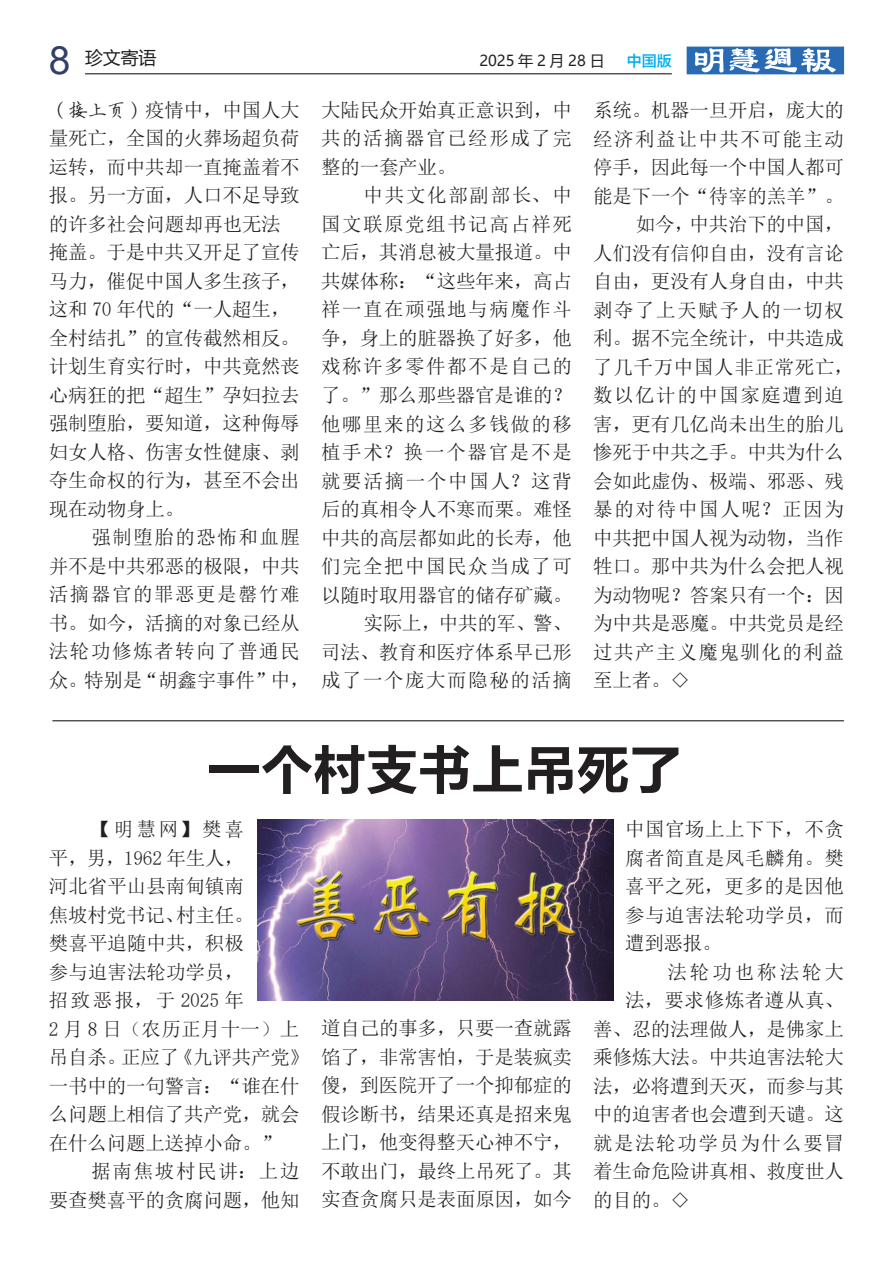
<style>
.page{position:relative;width:893px;height:1263px;background:#fff}
.page>*{position:absolute;margin:0;border:0;box-sizing:border-box;transform-origin:0 0}
.t1{font:54px "FZLTCHK GBK1 0";letter-spacing:-.025em;color:#231f20}
.t2{font:19.5px/28.5px "N Sim Sun";letter-spacing:-.01em;color:#231f20;text-align:justify}
.t3{font:19.5px/28.5px "N Sim Sun";letter-spacing:.08em;color:#231f20;text-align:right}
.t4{font:19.5px/28.5px "N Sim Sun";letter-spacing:.075em;color:#231f20}
.t5{font:19.5px "N Sim Sun";letter-spacing:.035em;color:#231f20}
.t6{font:19.5px "N Sim Sun";letter-spacing:.085em;color:#231f20}
.t7{font:19.5px "N Sim Sun";letter-spacing:.03em;color:#231f20}
.t8{font:19.5px "N Sim Sun";letter-spacing:.15em;color:#231f20}
.t9{font:18px "Microsoft Ya Hei";color:#231f20}
.t10{font:15px "Microsoft Ya Hei";letter-spacing:.25em;color:#231f20}
.t11{font:15px "FZLTZHK GBK1 0";color:#00aeef}
.s1{font-family:"Arial";font-size:39px;color:#30406a}
.s2{font-family:"FZYBKSJW GB1 0"}
</style>
<div class="page">
<hr style="left:85px;top:73px;width:587px;height:1px;background:#231f20">
<svg style="left:687px;top:47px;width:157px;height:27px"></svg>
<hr style="left:52px;top:720px;width:792px;height:1px;background:#231f20">
<img style="left:258px;top:819px;width:355px;height:182px">
<p class="t9" style="left:49px;top:46px;width:109px"><span class="s1">8</span> 珍文寄语</p>
<p class="t10" style="left:479px;top:50px;width:127px">2025年2月28日</p>
<p class="t11" style="left:627px;top:52px;width:46px">中国版</p>
<p class="t2" style="left:49px;top:95px;width:252px;text-align:left"><span class="s2">（接上页）</span>疫情中，中国人大量死亡，全国的火葬场超负荷运转，而中共却一直掩盖着不报。另一方面，人口不足导致的许多社会问题却再也无法掩盖。于是中共又开足了宣传马力，催促中国人多生孩子，这和 70 年代的“一人超生，全村结扎”的宣传截然相反。计划生育实行时，中共竟然丧心病狂的把“超生”孕妇拉去强制堕胎，要知道，这种侮辱妇女人格、伤害女性健康、剥夺生命权的行为，甚至不会出现在动物身上。</p>
<p class="t4" style="left:49px;top:523px;width:262px;text-indent:43px">强制堕胎的恐怖和血腥并不是中共邪恶的极限，中共活摘器官的罪恶更是罄竹难书。如今，活摘的对象已经从法轮功修炼者转向了普通民众。特别是“胡鑫宇事件”中，</p>
<p class="t2" style="left:321px;top:96px;width:252px">大陆民众开始真正意识到，中共的活摘器官已经形成了完整的一套产业。</p>
<p class="t3" style="left:321px;top:181px;width:253px">中共文化部副部长、中<br>国文联原党组书记高占祥死亡后，其消息被大量报道。中共媒体称：“这些年来，高占祥一直在顽强地与病魔作斗争，身上的脏器换了好多，他戏称许多零件都不是自己的了。”那么那些器官是谁的？他哪里来的这么多钱做的移植手术？换一个器官是不是就要活摘一个中国人？这背后的真相令人不寒而栗。难怪中共的高层都如此的长寿，他们完全把中国民众当成了可以随时取用器官的储存矿藏。实际上，中共的军、警、<br>司法、教育和医疗体系早已形成了一个庞大而隐秘的活摘</p>
<p class="t2" style="left:593px;top:96px;width:252px">系统。机器一旦开启，庞大的</p>
<p class="t3" style="left:593px;top:124px;width:252px">经济利益让中共不可能主动</p>
<p class="t2" style="left:593px;top:153px;width:252px">停手，因此每一个中国人都可</p>
<p class="t2" style="left:593px;top:181px;width:252px">能是下一个“待宰的羔羊”。</p>
<p class="t2" style="left:636px;top:210px;width:210px">如今，中共治下的中国，</p>
<p class="t2" style="left:593px;top:238px;width:252px">人们没有信仰自由，没有言论</p>
<p class="t2" style="left:593px;top:267px;width:252px">自由，更没有人身自由，中共</p>
<p class="t3" style="left:593px;top:295px;width:252px">剥夺了上天赋予人的一切权</p>
<p class="t2" style="left:593px;top:324px;width:252px">利。据不完全统计，中共造成</p>
<p class="t5" style="left:593px;top:357px;width:262px">了几千万中国人非正常死亡，</p>
<p class="t3" style="left:593px;top:381px;width:252px">数以亿计的中国家庭遭到迫</p>
<p class="t2" style="left:593px;top:409px;width:252px">害，更有几亿尚未出生的胎儿</p>
<p class="t2" style="left:593px;top:438px;width:252px">惨死于中共之手。中共为什么</p>
<p class="t2" style="left:593px;top:466px;width:252px">会如此虚伪、极端、邪恶、残</p>
<p class="t6" style="left:593px;top:499px;width:252px">暴的对待中国人呢？正因为</p>
<p class="t2" style="left:593px;top:523px;width:252px">中共把中国人视为动物，当作</p>
<p class="t2" style="left:593px;top:552px;width:252px">牲口。那中共为什么会把人视</p>
<p class="t2" style="left:593px;top:580px;width:252px">为动物呢？答案只有一个：因</p>
<p class="t2" style="left:593px;top:609px;width:252px">为中共是恶魔。中共党员是经</p>
<p class="t3" style="left:593px;top:637px;width:252px">过共产主义魔鬼驯化的利益</p>
<p class="t2" style="left:593px;top:666px;width:98px">至上者。◇</p>
<h1 class="t1" style="left:207px;top:740px;width:477px">一个村支书上吊死了</h1>
<p class="t2" style="left:49px;top:815px;width:262px;text-align:left;text-indent:43px">【明慧网】樊喜<br>平，男，1962 年生人，<br>河北省平山县南甸镇南<br>焦坡村党书记、村主任。<br>樊喜平追随中共，积极<br>参与迫害法轮功学员，<br>招致恶报，于 2025 年<br>2 月 8 日（农历正月十一）上吊自杀。正应了《九评共产党》一书中的一句警言：“谁在什么问题上相信了共产党，就会在什么问题上送掉小命。”</p>
<p class="t2" style="left:49px;top:1157px;width:252px;text-align:right">据南焦坡村民讲：上边<br>要查樊喜平的贪腐问题，他知</p>
<p class="t2" style="left:625px;top:815px;width:221px">中国官场上上下下，不贪腐者简直是凤毛麟角。樊喜平之死，更多的是因他参与迫害法轮功学员，而遭到恶报。</p>
<p class="t8" style="left:667px;top:962px;width:178px">法轮功也称法轮大</p>
<p class="t7" style="left:625px;top:990px;width:220px">法，要求修炼者遵从真、</p>
<p class="t2" style="left:593px;top:1014px;width:252px">善、忍的法理做人，是佛家上</p>
<p class="t2" style="left:593px;top:1043px;width:252px">乘修炼大法。中共迫害法轮大</p>
<p class="t2" style="left:593px;top:1071px;width:252px">法，必将遭到天灭，而参与其</p>
<p class="t2" style="left:593px;top:1100px;width:252px">中的迫害者也会遭到天谴。这</p>
<p class="t3" style="left:593px;top:1128px;width:252px">就是法轮功学员为什么要冒</p>
<p class="t2" style="left:593px;top:1157px;width:252px">着生命危险讲真相、救度世人</p>
<p class="t2" style="left:593px;top:1186px;width:98px">的目的。◇</p>
<p class="t2" style="left:321px;top:1014px;width:252px">道自己的事多，只要一查就露馅了，非常害怕，于是装疯卖傻，到医院开了一个抑郁症的假诊断书，结果还真是招来鬼上门，他变得整天心神不宁，不敢出门，最终上吊死了。其实查贪腐只是表面原因，如今</p>
</div>
